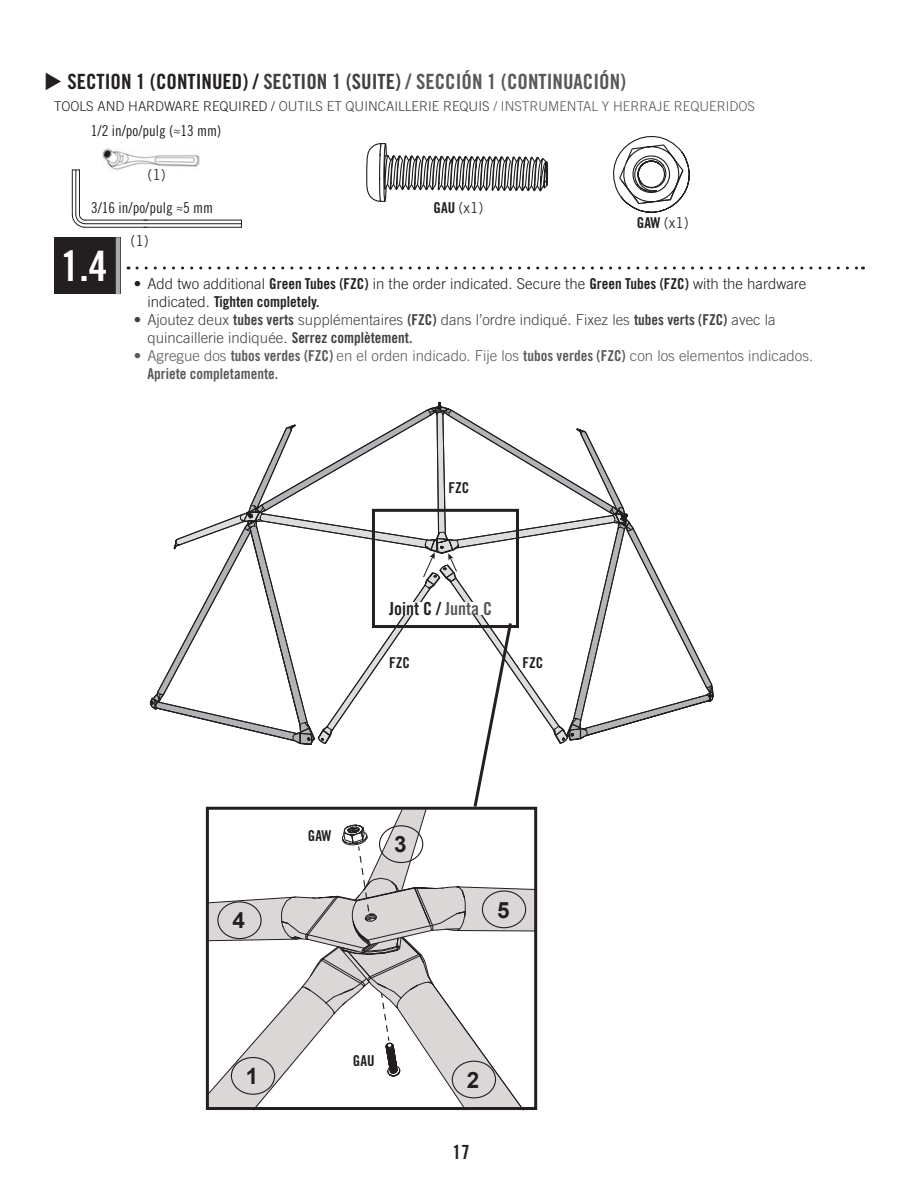
<style>
.page{position:relative;width:918px;height:1188px;background:#fff}
.page>*{position:absolute;margin:0;border:0;box-sizing:border-box;transform-origin:0 0}
.t1{font:42px "Trade Gothic LT Std Bd Cn 20";color:#fff}
.t2{font:700 22.5px "Arial";color:#231f20}
.t3{font:21px "Trade Gothic LT Std Bd Cn 20";color:#58595b}
.t4{font:19.5px "Trade Gothic LT Std Bd Cn 20";color:#231f20}
.t5{font:18px "Trade Gothic LT Std Bd Cn 20";color:#231f20}
.t6{font:300 15px/18px "Trade Gothic LT Std";color:#404041}
.t7{font:300 15px "Trade Gothic LT Std";color:#231f20}
.t8{font:300 15px "Trade Gothic LT Std";color:#58595b}
.t9{font:15px "Trade Gothic LT Std Bd Cn 20";color:#231f20}
.t10{font:15px "Trade Gothic LT Std Cn 18";color:#231f20}
.t11{font:15px "Trade Gothic LT Std Bd Cn 20";color:#58595b}
.t12{font:300 13.5px "Trade Gothic LT Std";color:#58595b}
.s1{color:#231f20}
.s2{color:#404041}
.s3{font-family:"Trade Gothic LT Std Bd Cn 20";font-weight:400}
.s4{font-family:"Trade Gothic LT Std";font-weight:300}
.s5{color:#58595b}
</style>
<div class="page">
<hr style="left:76px;top:170px;width:1px;height:44px;background:#231f20">
<hr style="left:79px;top:170px;width:1px;height:44px;background:#231f20">
<hr style="left:72px;top:170px;width:1px;height:44px;background:#231f20">
<svg style="left:72px;top:214px;width:14px;height:14px"></svg>
<hr style="left:85px;top:223px;width:156px;height:1px;background:#231f20">
<hr style="left:85px;top:220px;width:156px;height:1px;background:#231f20">
<hr style="left:85px;top:227px;width:156px;height:1px;background:#231f20">
<svg style="left:210px;top:887px;width:323px;height:219px"></svg>
<svg style="left:150px;top:426px;width:564px;height:318px"></svg>
<div style="left:54px;top:237px;width:66px;height:57px;background:#231f20"></div>
<hr style="left:116px;top:237px;width:4px;height:57px;background:#a7a9ac">
<svg style="left:137px;top:267px;width:726px;height:3px"></svg>
<svg style="left:480px;top:507px;width:40px;height:300px"></svg>
<div style="left:231px;top:1057px;width:44px;height:38px;border:1px solid #231f20;border-radius:50%"></div>
<div style="left:452px;top:1061px;width:44px;height:37px;border:1px solid #231f20;border-radius:50%"></div>
<div style="left:217px;top:901px;width:45px;height:38px;border:1px solid #231f20;border-radius:50%"></div>
<div style="left:482px;top:890px;width:44px;height:38px;border:1px solid #231f20;border-radius:50%"></div>
<img style="left:103px;top:148px;width:96px;height:21px">
<div style="left:522px;top:657px;width:21px;height:11px;background:#fff"></div>
<div style="left:206px;top:807px;width:331px;height:303px;border:3px solid #231f20"></div>
<svg style="left:260px;top:266px;width:220px;height:845px"></svg>
<svg style="left:366px;top:143px;width:183px;height:59px"></svg>
<svg style="left:613px;top:136px;width:77px;height:77px"></svg>
<div style="left:389px;top:602px;width:111px;height:13px;background:#fff"></div>
<h3 class="t3" style="left:67px;top:74px;width:560px"><span class="s1">SECTION 1 (CONTINUED) /</span> <span class="s2">SECTION 1 (SUITE)</span> / SECCIÓN 1 (CONTINUACIÓN)</h3>
<p class="t12" style="left:54px;top:101px;width:703px"><span class="s1">TOOLS AND HARDWARE REQUIRED /</span> <span class="s2">OUTILS ET QUINCAILLERIE REQUIS</span> / INSTRUMENTAL Y HERRAJE REQUERIDOS</p>
<p class="t10" style="left:91px;top:125px;width:132px">1/2 in/po/pulg (≈13 mm)</p>
<p class="t7" style="left:147px;top:169px;width:20px">(1)</p>
<p class="t10" style="left:91px;top:202px;width:123px">3/16 in/po/pulg ≈5 mm</p>
<p class="t7" style="left:130px;top:235px;width:20px">(1)</p>
<p class="t7" style="left:434px;top:202px;width:51px"><span class="s3">GAU</span> (x1)</p>
<p class="t7" style="left:637px;top:218px;width:53px"><span class="s3">GAW</span> (x1)</p>
<h1 class="t1" style="left:61px;top:251px;width:48px">1.4</h1>
<p class="t7" style="left:134px;top:278px;width:674px">• Add two additional <span class="s3">Green Tubes (FZC)</span> in the order indicated. Secure the <span class="s3">Green Tubes (FZC)</span> with the hardware</p>
<p class="t9" style="left:147px;top:296px;width:173px"><span class="s4">indicated.</span> Tighten completely.</p>
<p class="t6" style="left:147px;top:312px;width:630px;text-indent:-13px">• Ajoutez deux <span class="s3">tubes verts</span> supplémentaires <span class="s3">(FZC)</span> dans l’ordre indiqué. Fixez les <span class="s3">tubes verts (FZC)</span> avec la quincaillerie indiquée. <span class="s3">Serrez complètement.</span></p>
<p class="t8" style="left:134px;top:350px;width:681px">• Agregue dos <span class="s3">tubos verdes (FZC)</span> en el orden indicado. Fije los <span class="s3">tubos verdes (FZC)</span> con los elementos indicados.</p>
<p class="t11" style="left:147px;top:368px;width:132px">Apriete completamente.</p>
<p class="t9" style="left:449px;top:482px;width:22px">FZC</p>
<p class="t5" style="left:389px;top:602px;width:104px">Joint C / <span class="s5">Junta C</span></p>
<p class="t9" style="left:389px;top:657px;width:22px">FZC</p>
<p class="t9" style="left:522px;top:657px;width:22px">FZC</p>
<h2 class="t2" style="left:232px;top:908px;width:14px">4</h2>
<h2 class="t2" style="left:246px;top:1064px;width:14px">1</h2>
<p class="t9" style="left:308px;top:830px;width:25px">GAW</p>
<h2 class="t2" style="left:394px;top:832px;width:14px">3</h2>
<h2 class="t2" style="left:497px;top:897px;width:14px">5</h2>
<p class="t9" style="left:353px;top:1055px;width:23px">GAU</p>
<h2 class="t2" style="left:467px;top:1067px;width:14px">2</h2>
<h3 class="t4" style="left:453px;top:1146px;width:19px">17</h3>
</div>
